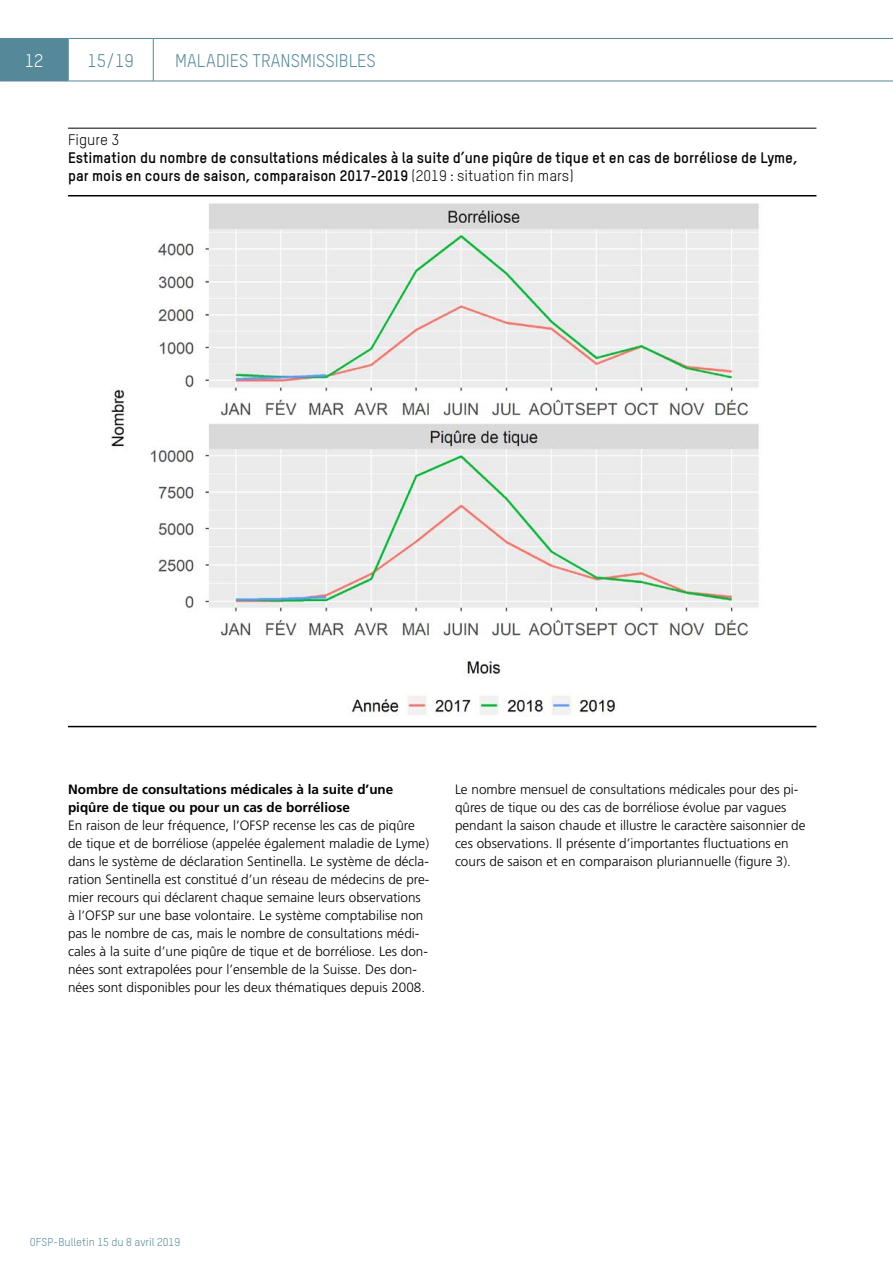
<style>
.page{position:relative;width:893px;height:1263px;background:#fff}
.page>*{position:absolute;margin:0;border:0;box-sizing:border-box;transform-origin:0 0}
.t1{font:18px "TSTAR";color:#558898}
.t2{font:18px "TSTAR";color:#fff}
.GT_CaptionTableAtTop{font:700 15px/18px "TSTAR";color:#000}
.Text_Inhalte_Lauftext_Normal{font:300 13.5px/18px "Frutiger";color:#000}
.Text_Inhalte_Titel_Ebene_3{font:700 13.5px/18px "Frutiger";color:#000}
.t3{font:11.25px "TSTAR";color:#558898}
.s1{font-weight:400}
</style>
<div class="page">
<hr style="left:68px;top:38px;width:85px;height:1px;background:#558898">
<hr style="left:68px;top:39px;width:1px;height:42px;background:#558898">
<hr style="left:153px;top:38px;width:740px;height:1px;background:#558898">
<hr style="left:153px;top:39px;width:1px;height:42px;background:#558898">
<div style="left:0;top:38px;width:68px;height:43px;background:#558898"></div>
<hr style="left:0;top:81px;width:68px;height:1px;background:#558898">
<hr style="left:68px;top:81px;width:85px;height:1px;background:#558898">
<hr style="left:153px;top:81px;width:740px;height:1px;background:#558898">
<hr style="left:68px;top:195px;width:748px;height:1px;background:#000">
<hr style="left:68px;top:726px;width:748px;height:1px;background:#000">
<hr style="left:68px;top:128px;width:748px;height:1px;background:#000">
<img style="left:111px;top:203px;width:648px;height:513px">
<h1 class="t2" style="left:25px;top:49px;width:20px">12</h1>
<h1 class="t1" style="left:88px;top:49px;width:48px">15/19</h1>
<h1 class="t1" style="left:175px;top:49px;width:202px">MALADIES TRANSMISSIBLES</h1>
<p class="GT_CaptionTableAtTop" style="left:68px;top:131px;width:731px"><span class="s1">Figure 3<br></span>Estimation du nombre de consultations médicales à la suite d’une piqûre de tique et en cas de borréliose de Lyme, par mois en cours de saison, comparaison 2017-2019 <span class="s1">(2019 : situation fin mars)</span></p>
<h3 class="Text_Inhalte_Titel_Ebene_3" style="left:68px;top:780px;width:327px">Nombre de consultations médicales à la suite d’une piqûre de tique ou pour un cas de borréliose</h3>
<p class="Text_Inhalte_Lauftext_Normal" style="left:68px;top:816px;width:363px">En raison de leur fréquence, l’OFSP recense les cas de piqûre de tique et de borréliose (appelée également maladie de Lyme) dans le système de déclaration Sentinella. Le système de décla&shy;ration Sentinella est constitué d’un réseau de médecins de pre&shy;mier recours qui déclarent chaque semaine leurs observations à l’OFSP sur une base volontaire. Le système comptabilise non pas le nombre de cas, mais le nombre de consultations médi&shy;cales à la suite d’une piqûre de tique et de borréliose. Les don&shy;nées sont extrapolées pour l’ensemble de la Suisse. Des don&shy;nées sont disponibles pour les deux thématiques depuis 2008.</p>
<p class="Text_Inhalte_Lauftext_Normal" style="left:455px;top:780px;width:352px">Le nombre mensuel de consultations médicales pour des pi&shy;qûres de tique ou des cas de borréliose évolue par vagues pendant la saison chaude et illustre le caractère saisonnier de ces observations. Il présente d’importantes fluctuations en cours de saison et en comparaison pluriannuelle (figure 3).</p>
<p class="t3" style="left:30px;top:1235px;width:152px">OFSP-Bulletin 15 du 8 avril 2019</p>
</div>
